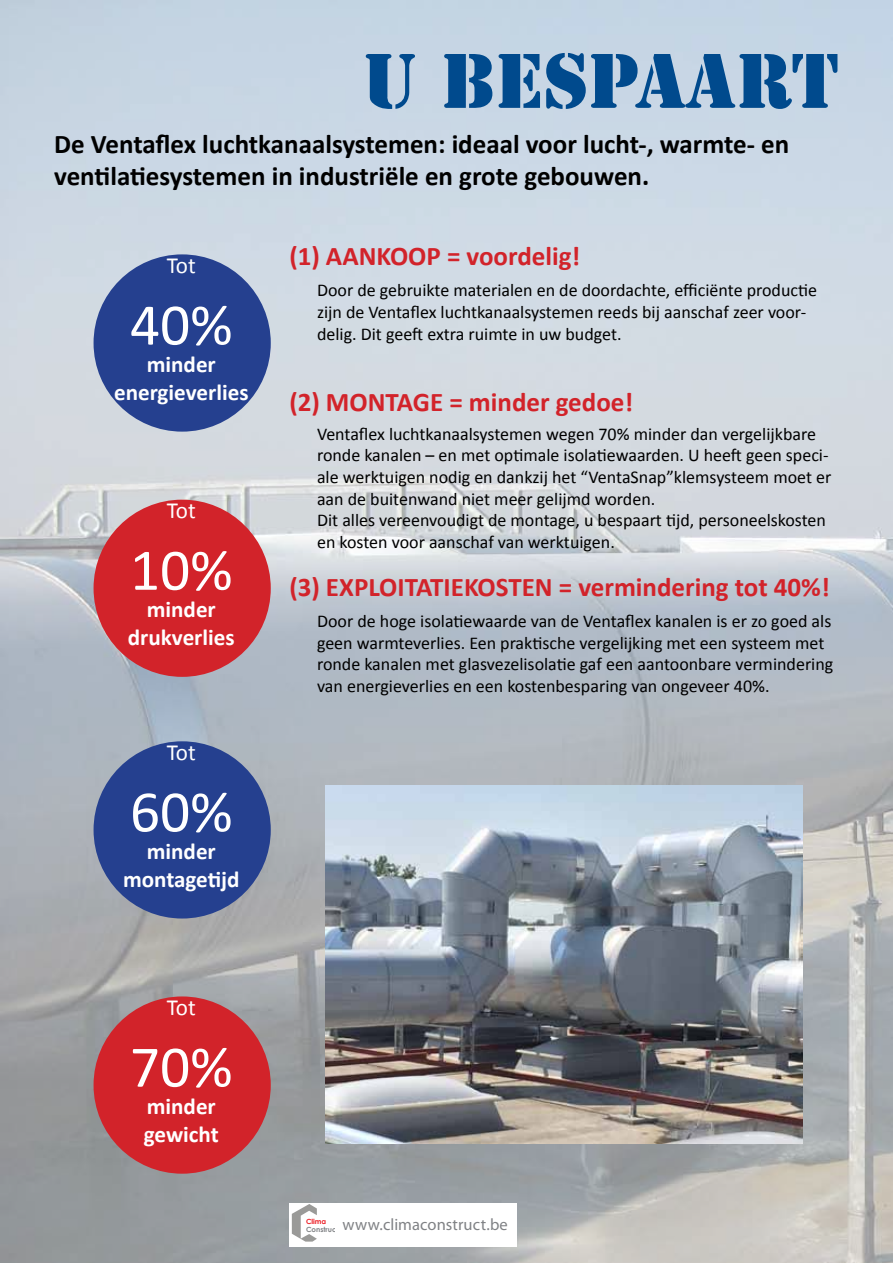
<style>
.page{position:relative;width:893px;height:1263px;background:#fff}
.page>*{position:absolute;margin:0;border:0;box-sizing:border-box;transform-origin:0 0}
.t1{font:72px "Stencil Std";color:#004a8d}
.t2{font:59.4px "Calibri";color:#fff}
.t3{font:700 27px/32.4px "Calibri";color:#000}
.t4{font:700 27px "Calibri";color:#d2232a}
.t5{font:700 23.1px/27.8px "Calibri";color:#fff;text-align:center}
.t6{font:23.1px "Calibri";letter-spacing:-.045em;color:#fff}
.t7{font:18px/21.6px "Calibri";color:#000}
.t8{font:16.5px "Myriad Pro";letter-spacing:.005em;color:#808285}
.t9{font:700 7.05px "Century Gothic";color:#808285}
.t10{font:700 7.05px "Century Gothic";color:#ed1d24}
.t11{font:6.6px "Calibri";color:#9b9b99}
</style>
<div class="page">
<img style="left:0;top:0;width:893px;height:1263px">
<div style="left:289px;top:1203px;width:228px;height:44px;background:#fff"></div>
<div style="left:94px;top:500px;width:177px;height:177px;background:#d2232a;border-radius:50%"></div>
<div style="left:94px;top:741px;width:177px;height:177px;background:#25408f;border-radius:50%"></div>
<div style="left:94px;top:996px;width:177px;height:178px;background:#d2232a;border-radius:50%"></div>
<div style="left:94px;top:254px;width:177px;height:178px;background:#25408f;border-radius:50%"></div>
<img style="left:325px;top:785px;width:478px;height:358px">
<svg style="left:292px;top:1204px;width:25px;height:37px"></svg>
<h1 class="t1" style="left:363px;top:34px;width:478px">U BESPAART</h1>
<h3 class="t3" style="left:54px;top:127px;width:736px">De Ventaflex luchtkanaalsystemen: ideaal voor lucht-, warmte- en ventilatiesystemen in industriële en grote gebouwen.</h3>
<p class="t6" style="left:167px;top:249px;width:31px">Tot</p>
<h2 class="t2" style="left:130px;top:284px;width:104px">40%</h2>
<p class="t5" style="left:114px;top:350px;width:136px">minder energieverlies</p>
<p class="t6" style="left:167px;top:495px;width:31px">Tot</p>
<h2 class="t2" style="left:130px;top:529px;width:104px">10%</h2>
<p class="t5" style="left:128px;top:595px;width:108px">minder drukverlies</p>
<p class="t6" style="left:167px;top:736px;width:31px">Tot</p>
<h2 class="t2" style="left:130px;top:770px;width:104px">60%</h2>
<p class="t5" style="left:123px;top:837px;width:118px">minder montagetijd</p>
<h3 class="t4" style="left:289px;top:237px;width:293px">(1) AANKOOP = voordelig!</h3>
<p class="t7" style="left:317px;top:279px;width:502px">Door de gebruikte materialen en de doordachte, efficiënte productie zijn de Ventaflex luchtkanaalsystemen reeds bij aanschaf zeer voor&shy;delig. Dit geeft extra ruimte in uw budget.</p>
<h3 class="t4" style="left:289px;top:383px;width:345px">(2) MONTAGE = minder gedoe!</h3>
<p class="t7" style="left:317px;top:422px;width:516px">Ventaflex luchtkanaalsystemen wegen 70% minder dan vergelijkbare ronde kanalen – en met optimale isolatiewaarden. U heeft geen speci&shy;ale werktuigen nodig en dankzij het “VentaSnap”klemsysteem moet er aan de buitenwand niet meer gelijmd worden.<br>Dit alles vereenvoudigt de montage, u bespaart tijd, personeelskosten en kosten voor aanschaf van werktuigen.</p>
<h3 class="t4" style="left:289px;top:568px;width:542px">(3) EXPLOITATIEKOSTEN = vermindering tot 40%!</h3>
<p class="t7" style="left:317px;top:610px;width:518px">Door de hoge isolatiewaarde van de Ventaflex kanalen is er zo goed als geen warmteverlies. Een praktische vergelijking met een systeem met ronde kanalen met glasvezelisolatie gaf een aantoonbare vermindering van energieverlies en een kostenbesparing van ongeveer 40%.</p>
<p class="t6" style="left:167px;top:991px;width:31px">Tot</p>
<h2 class="t2" style="left:130px;top:1026px;width:104px">70%</h2>
<p class="t5" style="left:144px;top:1092px;width:76px;text-align:left">minder gewicht</p>
<p class="t8" style="left:342px;top:1214px;width:167px">www.climaconstruct.be</p>
<p class="t10" style="left:306px;top:1216px;width:22px">Clima</p>
<p class="t9" style="left:306px;top:1224px;width:34px">Construct</p>
<p class="t11" style="left:385px;top:1223px;width:64px">groothandel - fabrikant</p>
</div>
